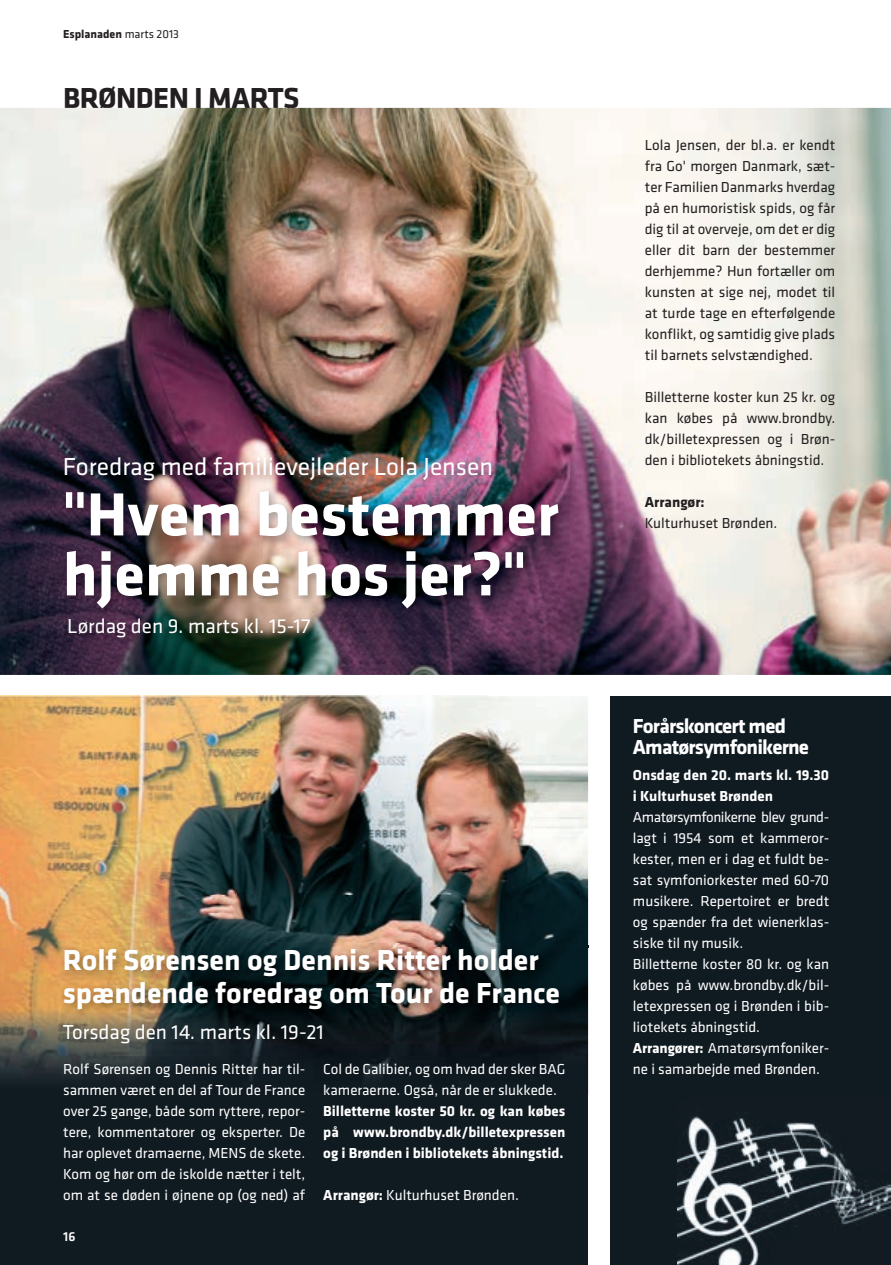
<style>
.page{position:relative;width:891px;height:1265px;background:#fff}
.page>*{position:absolute;margin:0;border:0;box-sizing:border-box;transform-origin:0 0}
.t1{font:700 63px/60px "Klavika";color:#fff}
.t2{font:700 30px/33px "Klavika";color:#fff}
.t3{font:700 30px "Klavika";letter-spacing:-.02em;color:#231f20}
.t4{font:25.5px "Klavika";color:#fff}
.t5{font:21px "Klavika";color:#fff}
.t6{font:700 21px/21px "Klavika";letter-spacing:-.04em;color:#fff}
.t7{font:15px/21px "Klavika";color:#fff}
.t8{font:15px/21px "Klavika";color:#231f20;text-align:justify}
.t9{font:700 15px/21px "Klavika";color:#fff;text-align:justify}
.t10{font:700 15px "Klavika";color:#231f20}
.t11{font:500 13.5px "Klavika";color:#fff}
.t12{font:700 12px "Klavika";color:#231f20}
.s1{font-weight:400}
.s2{font-weight:700}
</style>
<div class="page">
<div style="left:0;top:948px;width:588px;height:317px;background:#101a21"></div>
<div style="left:610px;top:696px;width:280px;height:569px;background:#101a21"></div>
<img style="left:0;top:696px;width:487px;height:199px">
<img style="left:487px;top:696px;width:101px;height:249px">
<img style="left:0;top:895px;width:86px;height:185px">
<img style="left:86px;top:895px;width:402px;height:48px">
<img style="left:570px;top:945px;width:18px;height:3px">
<img style="left:86px;top:1055px;width:416px;height:26px">
<img style="left:0;top:108px;width:890px;height:567px">
<img style="left:59px;top:452px;width:510px;height:197px">
<img style="left:58px;top:943px;width:512px;height:112px">
<img style="left:677px;top:1113px;width:213px;height:152px">
<p class="t12" style="left:63px;top:28px;width:117px">Esplanaden <span class="s1">marts 2013</span></p>
<h2 class="t3" style="left:63px;top:82px;width:238px">BRØNDEN I MARTS</h2>
<h3 class="t4" style="left:63px;top:453px;width:431px">Foredrag med familievejleder Lola Jensen</h3>
<h1 class="t1" style="left:63px;top:486px;width:497px">"Hvem bestemmer hjemme hos jer?"</h1>
<h3 class="t5" style="left:67px;top:614px;width:245px">Lørdag den 9. marts kl. 15-17</h3>
<h2 class="t2" style="left:63px;top:944px;width:498px">Rolf Sørensen og Dennis Ritter holder spændende foredrag om Tour de France</h2>
<h3 class="t5" style="left:63px;top:1021px;width:262px">Torsdag den 14. marts kl. 19-21</h3>
<p class="t7" style="left:63px;top:1059px;width:243px;text-align:justify">Rolf Sørensen og Dennis Ritter har til&shy;sammen været en del af Tour de France over 25 gange, både som ryttere, repor&shy;tere, kommentatorer og eksperter. De har oplevet dramaerne, MENS de skete.<br>Kom og hør om de iskolde nætter i telt, om at se døden i øjnene op (og ned) af</p>
<p class="t7" style="left:323px;top:1059px;width:243px">Col de Galibier, og om hvad der sker BAG kameraerne. Også, når de er slukkede.</p>
<p class="t9" style="left:323px;top:1101px;width:243px">Billetterne koster 50 kr. og kan købes på www.brondby.dk/billetexpressen og i Brønden i bibliotekets åbningstid.</p>
<p class="t7" style="left:323px;top:1185px;width:197px"><span class="s2">Arrangør:</span> Kulturhuset Brønden.</p>
<p class="t11" style="left:63px;top:1229px;width:14px">16</p>
<p class="t8" style="left:644px;top:135px;width:192px">Lola Jensen, der bl.a. er kendt fra Go' morgen Danmark, sæt&shy;ter Familien Danmarks hverdag på en humoristisk spids, og får dig til at overveje, om det er dig eller dit barn der bestemmer derhjemme? Hun fortæller om kunsten at sige nej, modet til at turde tage en efterfølgende konflikt, og samtidig give plads til barnets selvstændighed.</p>
<p class="t8" style="left:644px;top:387px;width:192px">Billetterne koster kun 25 kr. og kan købes på www.brondby. dk/billetexpressen og i Brøn&shy;den i bibliotekets åbningstid.</p>
<p class="t10" style="left:644px;top:494px;width:61px">Arrangør:</p>
<p class="t8" style="left:644px;top:513px;width:134px">Kulturhuset Brønden.</p>
<h3 class="t6" style="left:632px;top:716px;width:178px">Forårskoncert med<br>Amatørsymfonikerne</h3>
<p class="t9" style="left:632px;top:765px;width:198px">Onsdag den 20. marts kl. 19.30 i Kulturhuset Brønden</p>
<p class="t7" style="left:632px;top:807px;width:198px">Amatørsymfonikerne blev grund&shy;lagt i 1954 som et kammeror&shy;kester, men er i dag et fuldt be&shy;sat symfoniorkester med 60-70 musikere. Repertoiret er bredt og spænder fra det wienerklas&shy;siske til ny musik.<br>Billetterne koster 80 kr. og kan købes på www.brondby.dk/bil&shy;letexpressen og i Brønden i bib&shy;liotekets åbningstid.<br><span class="s2">Arrangører:</span> Amatørsymfoniker&shy;ne i samarbejde med Brønden.</p>
</div>
